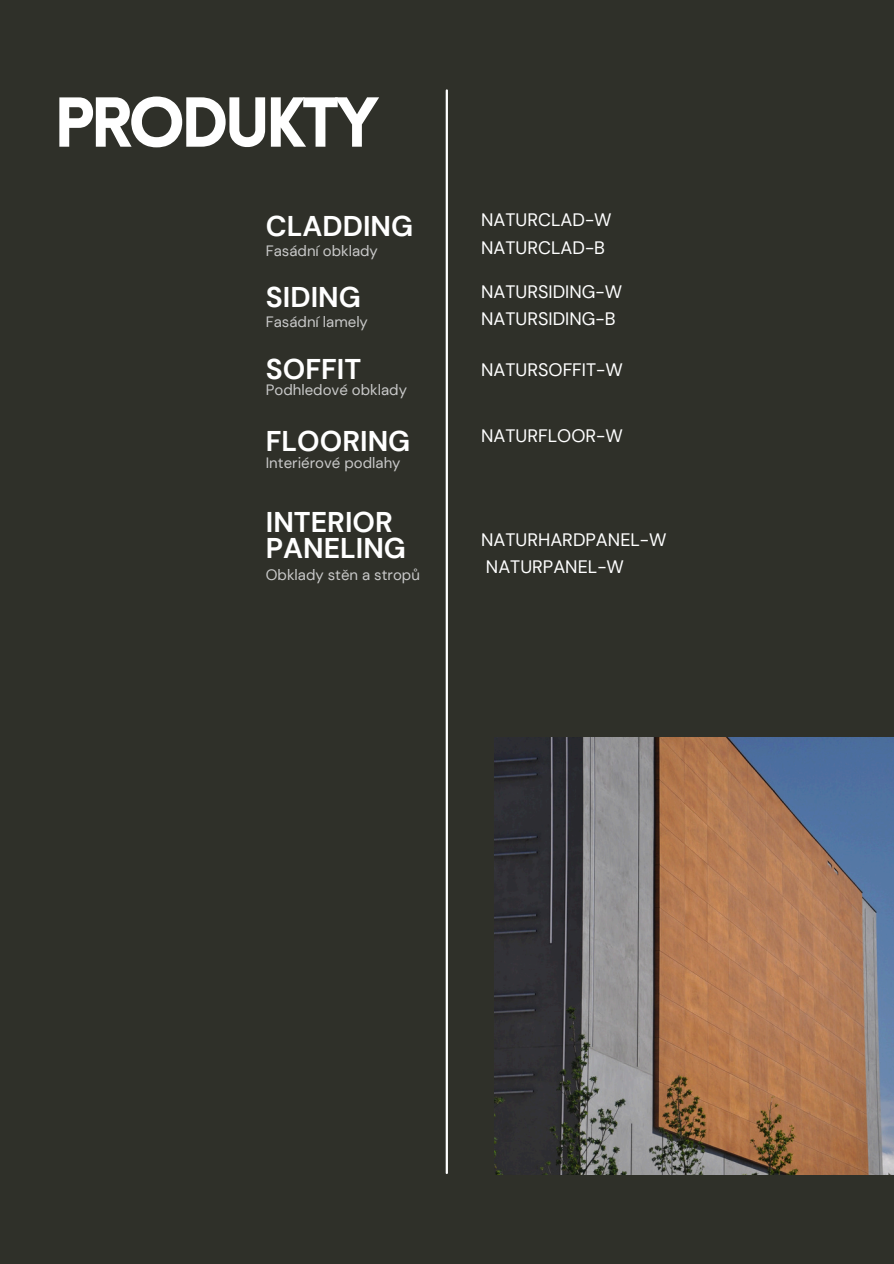
<style>
.page{position:relative;width:894px;height:1264px;background:#fff}
.page>*{position:absolute;margin:0;border:0;box-sizing:border-box;transform-origin:0 0}
.t1{font:900 69px "Lovelo";letter-spacing:-.075em;color:#fff}
.t2{font:700 28.5px "DM Sans";color:#fff}
.t3{font:18px/27px "DM Sans";color:#fff}
.t4{font:15px "DM Sans";color:#c9c9c9}
</style>
<div class="page">
<div style="left:0;top:0;width:893px;height:1263px;background:#2f3029"></div>
<img style="left:495px;top:737px;width:398px;height:437px">
<hr style="left:445px;top:90px;width:3px;height:1082px;background:#fff">
<h1 class="t1" style="left:54px;top:95px;width:327px">PRODUKTY</h1>
<p class="t2" style="left:266px;top:207px;width:149px">CLADDING</p>
<h3 class="t4" style="left:266px;top:241px;width:114px">Fasádní obklady</h3>
<h3 class="t2" style="left:266px;top:279px;width:96px">SIDING</h3>
<p class="t4" style="left:266px;top:312px;width:104px">Fasádní lamely</p>
<p class="t2" style="left:266px;top:350px;width:97px">SOFFIT</p>
<h2 class="t4" style="left:266px;top:380px;width:143px">Podhledové obklady</h2>
<p class="t2" style="left:266px;top:422px;width:146px">FLOORING</p>
<p class="t4" style="left:266px;top:453px;width:136px">Interiérové podlahy</p>
<h3 class="t2" style="left:266px;top:504px;width:128px">INTERIOR</h3>
<p class="t2" style="left:266px;top:529px;width:142px">PANELING</p>
<h3 class="t4" style="left:266px;top:565px;width:155px">Obklady stěn a stropů</h3>
<p class="t3" style="left:481px;top:207px;width:132px">NATURCLAD-W<br>NATURCLAD-B</p>
<p class="t3" style="left:481px;top:278px;width:142px">NATURSIDING-W<br>NATURSIDING-B</p>
<h3 class="t3" style="left:481px;top:356px;width:143px">NATURSOFFIT-W</h3>
<p class="t3" style="left:481px;top:422px;width:143px">NATURFLOOR-W</p>
<p class="t3" style="left:481px;top:526px;width:187px">NATURHARDPANEL-W<br>NATURPANEL-W</p>
</div>
